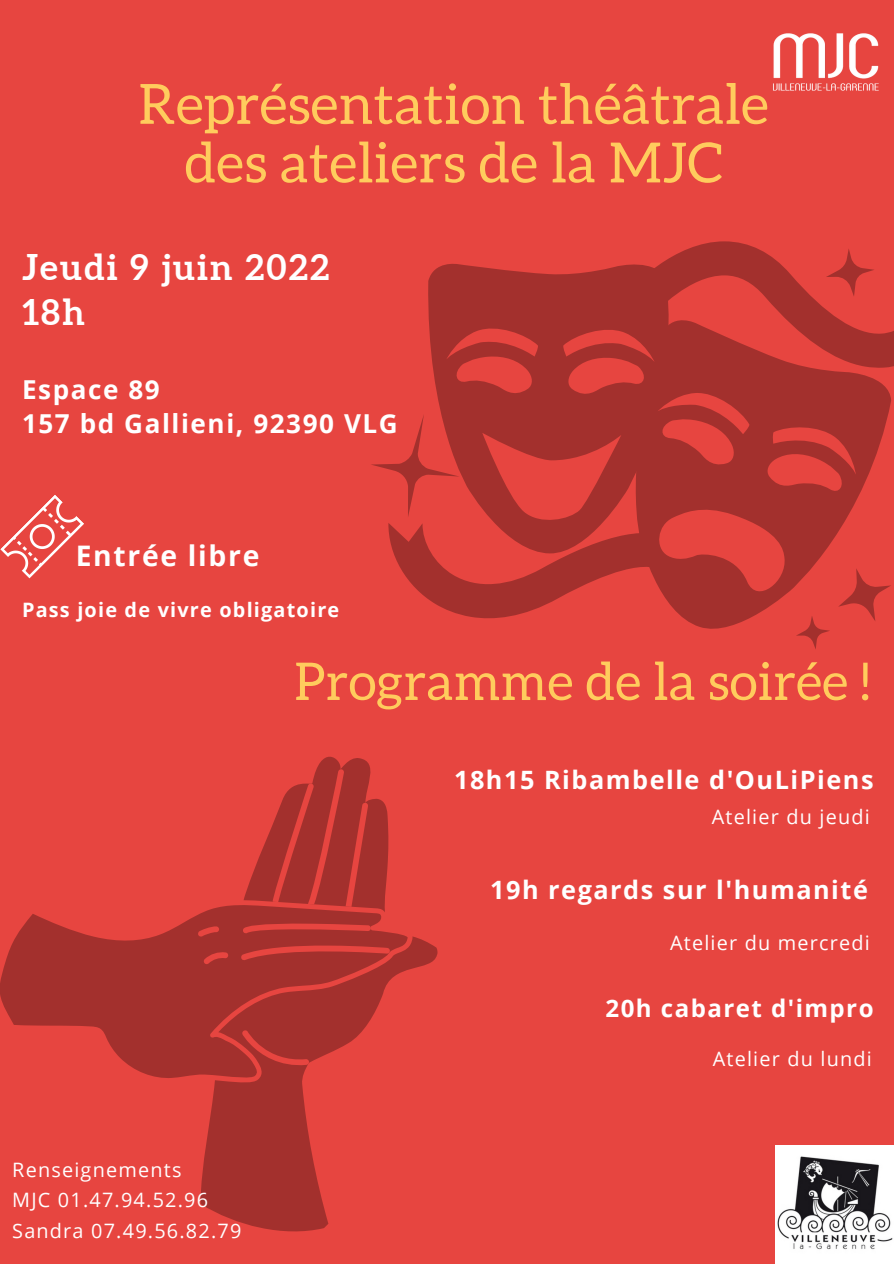
<style>
.page{position:relative;width:894px;height:1264px;background:#fff}
.page>*{position:absolute;margin:0;border:0;box-sizing:border-box;transform-origin:0 0}
.t1{font:55.35px/58.5px "Aleo";letter-spacing:.01em;color:#ffcc5d;text-align:center}
.t2{font:52.05px "Aleo";letter-spacing:.01em;color:#ffcc5d}
.t3{font:700 35.4px "Aleo";letter-spacing:.06em;color:#fff}
.t4{font:700 28.35px "Open Sans";letter-spacing:.06em;color:#fff}
.t5{font:700 26.1px "Open Sans";letter-spacing:.06em;color:#fff}
.t6{font:700 25.35px "Open Sans";letter-spacing:.06em;color:#fff}
.t7{font:700 24.15px "Open Sans";letter-spacing:.06em;color:#fff}
.t8{font:19.8px "Open Sans";letter-spacing:.06em;color:#fff}
.t9{font:700 19.8px "Open Sans";letter-spacing:.06em;color:#fff}
</style>
<div class="page">
<div style="left:0;top:0;width:893px;height:1263px;background:#e74540"></div>
<svg style="left:371px;top:241px;width:522px;height:408px"></svg>
<img style="left:772px;top:33px;width:107px;height:58px">
<svg style="left:200px;top:1181px;width:129px;height:51px;fill:#a3302d"></svg>
<svg style="left:0;top:756px;width:370px;height:425px"></svg>
<svg style="left:102px;top:767px;width:336px;height:317px"></svg>
<img style="left:775px;top:1145px;width:118px;height:118px">
<svg style="left:0;top:495px;width:84px;height:83px"></svg>
<p class="t1" style="left:139px;top:75px;width:631px">Représentation théâtrale des ateliers de la MJC</p>
<p class="t3" style="left:22px;top:246px;width:308px">Jeudi 9 juin 2022</p>
<p class="t3" style="left:22px;top:291px;width:64px">18h</p>
<p class="t5" style="left:22px;top:371px;width:139px">Espace 89</p>
<p class="t5" style="left:22px;top:405px;width:377px">157 bd Gallieni, 92390 VLG</p>
<p class="t4" style="left:76px;top:535px;width:185px">Entrée libre</p>
<p class="t9" style="left:22px;top:596px;width:318px">Pass joie de vivre obligatoire</p>
<p class="t2" style="left:294px;top:652px;width:577px">Programme de la soirée !</p>
<p class="t6" style="left:454px;top:761px;width:421px">18h15 Ribambelle d'OuLiPiens</p>
<p class="t8" style="left:711px;top:803px;width:159px">Atelier du jeudi</p>
<p class="t6" style="left:490px;top:871px;width:379px">19h regards sur l'humanité</p>
<p class="t8" style="left:670px;top:928px;width:201px">Atelier du mercredi</p>
<p class="t8" style="left:12px;top:1155px;width:171px">Renseignements</p>
<p class="t8" style="left:12px;top:1186px;width:197px">MJC 01.47.94.52.96</p>
<p class="t8" style="left:12px;top:1216px;width:230px">Sandra 07.49.56.82.79</p>
<p class="t7" style="left:605px;top:991px;width:269px">20h cabaret d'impro</p>
<p class="t8" style="left:712px;top:1044px;width:161px">Atelier du lundi</p>
</div>
